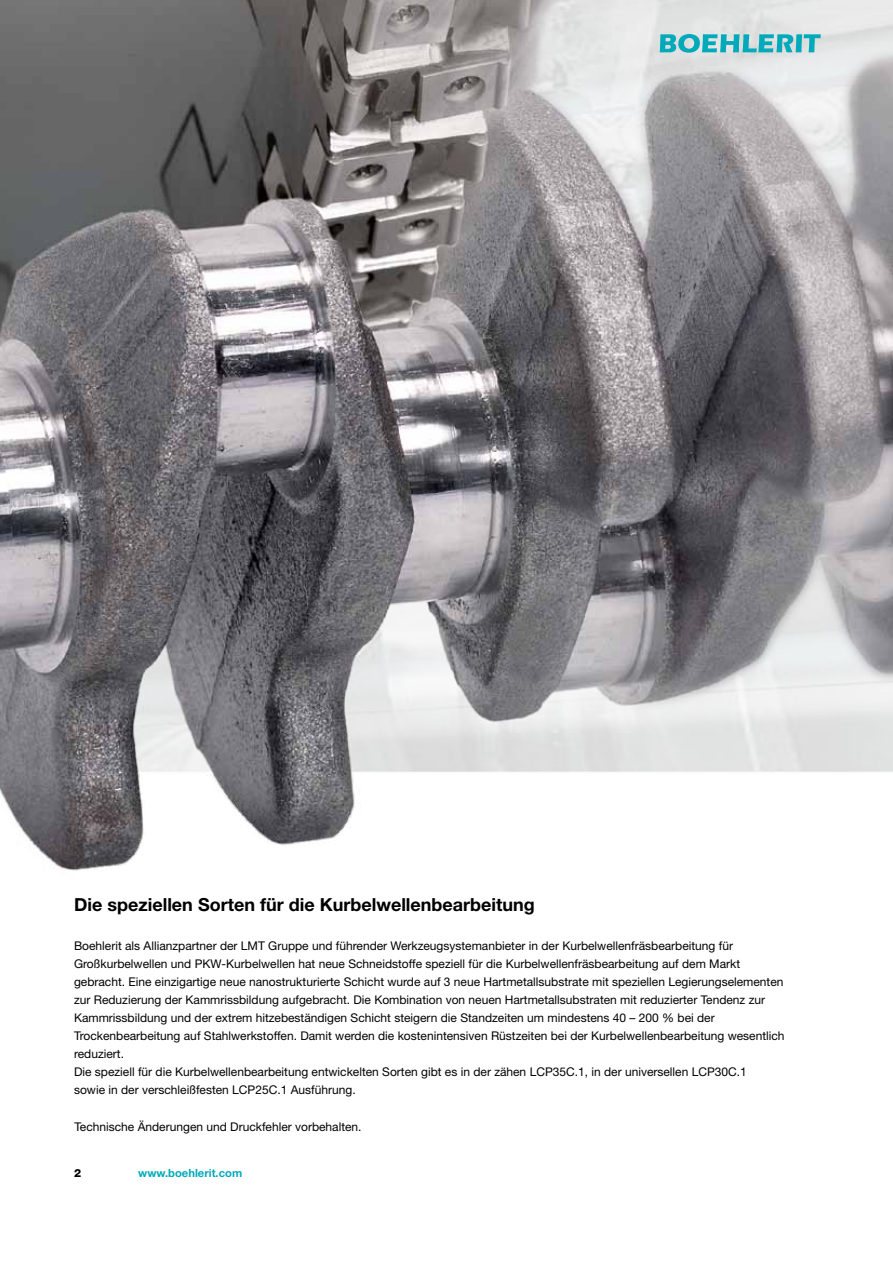
<style>
.page{position:relative;width:893px;height:1263px;background:#fff}
.page>*{position:absolute;margin:0;border:0;box-sizing:border-box;transform-origin:0 0}
.t1{font:700 18px "Helvetica Neue LT Std";color:#000}
.t2{font:12px/18px "Helvetica Neue LT Std";color:#000}
.t3{font:700 11.25px "Helvetica Neue LT Std";color:#00aaba}
.t4{font:800 11.25px "Helvetica Neue LT Std";color:#000}
</style>
<div class="page">
<img style="left:0;top:0;width:893px;height:871px">
<svg style="left:660px;top:34px;width:161px;height:19px;background:#63c2cb"></svg>
<h1 class="t1" style="left:74px;top:894px;width:462px">Die speziellen Sorten für die Kurbelwellenbearbeitung</h1>
<p class="t2" style="left:74px;top:937px;width:712px">Boehlerit als Allianzpartner der LMT Gruppe und führender Werkzeugsystemanbieter in der Kurbelwellenfräsbearbeitung für Großkurbelwellen und PKW-Kurbelwellen hat neue Schneidstoffe speziell für die Kurbelwellenfräsbearbeitung auf dem Markt gebracht. Eine einzigartige neue nanostrukturierte Schicht wurde auf 3 neue Hartmetallsubstrate mit speziellen Legierungselementen zur Reduzierung der Kammrissbildung aufgebracht. Die Kombination von neuen Hartmetallsubstraten mit reduzierter Tendenz zur Kammrissbildung und der extrem hitzebeständigen Schicht steigern die Standzeiten um mindestens 40 – 200 % bei der Trockenbearbeitung auf Stahlwerkstoffen. Damit werden die kostenintensiven Rüstzeiten bei der Kurbelwellenbearbeitung wesentlich reduziert.<br>Die speziell für die Kurbelwellenbearbeitung entwickelten Sorten gibt es in der zähen LCP35C.1, in der universellen LCP30C.1<br>sowie in der verschleißfesten LCP25C.1 Ausführung.</p>
<p class="t2" style="left:74px;top:1118px;width:289px">Technische Änderungen und Druckfehler vorbehalten.</p>
<p class="t4" style="left:74px;top:1167px;width:9px">2</p>
<p class="t3" style="left:138px;top:1166px;width:106px">www.boehlerit.com</p>
</div>
